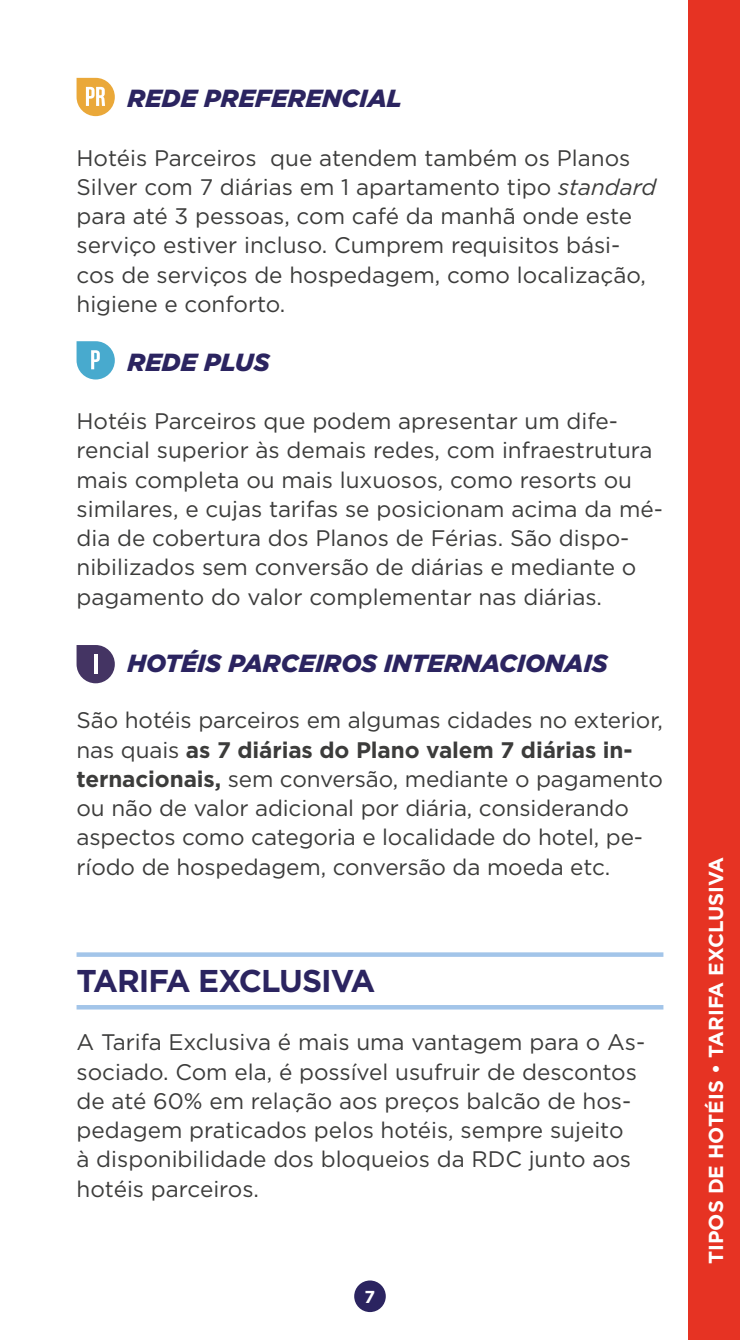
<style>
.page{position:relative;width:740px;height:1340px;background:#fff}
.page>*{position:absolute;margin:0;border:0;box-sizing:border-box;transform-origin:0 0}
.t1{font:700 31.5px "Gotham";letter-spacing:-.03em;color:#2b2460}
.t2{font:italic 900 24.75px "Gotham";color:#2b2460}
.t3{font:22.5px/29.2px "Gotham";color:#3c3c3b}
.t4{font:700 20.25px "Gotham";color:#fff}
.t5{font:700 17.32px "Gotham";color:#fff}
.s1{font-style:italic}
.s2{font-weight:700}
</style>
<div class="page">
<div style="left:689px;top:0;width:51px;height:1339px;background:#e63323"></div>
<svg style="left:77px;top:78px;width:38px;height:38px"></svg>
<svg style="left:77px;top:341px;width:38px;height:38px"></svg>
<svg style="left:77px;top:645px;width:38px;height:38px"></svg>
<hr style="left:94px;top:654px;width:3px;height:19px;background:#fff">
<svg style="left:77px;top:952px;width:586px;height:4px;fill:#a3c5e9"></svg>
<hr style="left:77px;top:1005px;width:586px;height:4px;background:#a3c5e9">
<div style="left:354px;top:1280px;width:32px;height:31px;background:#2b2460;border-radius:50%"></div>
<p class="t2" style="left:128px;top:81px;width:276px">REDE PREFERENCIAL</p>
<p class="t3" style="left:77px;top:143px;width:581px">Hotéis Parceiros que atendem também os Planos Silver com 7 diárias em 1 apartamento tipo <span class="s1">standard </span>para até 3 pessoas, com café da manhã onde este serviço estiver incluso. Cumprem requisitos bási&shy;cos de serviços de hospedagem, como localização, higiene e conforto.</p>
<p class="t2" style="left:128px;top:345px;width:144px">REDE PLUS</p>
<p class="t3" style="left:77px;top:406px;width:588px">Hotéis Parceiros que podem apresentar um dife&shy;rencial superior às demais redes, com infraestrutura mais completa ou mais luxuosos, como resorts ou similares, e cujas tarifas se posicionam acima da mé&shy;dia de cobertura dos Planos de Férias. São dispo&shy;nibilizados sem conversão de diárias e mediante o pagamento do valor complementar nas diárias.</p>
<p class="t2" style="left:128px;top:646px;width:482px">HOTÉIS PARCEIROS INTERNACIONAIS</p>
<p class="t3" style="left:77px;top:705px;width:588px">São hotéis parceiros em algumas cidades no exterior, nas quais <span class="s2">as 7 diárias do Plano valem 7 diárias in&shy;ternacionais,</span> sem conversão, mediante o pagamento ou não de valor adicional por diária, considerando aspectos como categoria e localidade do hotel, pe&shy;ríodo de hospedagem, conversão da moeda etc.</p>
<h1 class="t1" style="left:77px;top:959px;width:300px">TARIFA EXCLUSIVA</h1>
<p class="t3" style="left:77px;top:1027px;width:570px">A Tarifa Exclusiva é mais uma vantagem para o As&shy;sociado. Com ela, é possível usufruir de descontos de até 60% em relação aos preços balcão de hos&shy;pedagem praticados pelos hotéis, sempre sujeito<br>à disponibilidade dos bloqueios da RDC junto aos hotéis parceiros.</p>
<p class="t5" style="left:365px;top:1285px;width:12px">7</p>
<p class="t4" style="left:702px;top:1263px;width:408px;rotate:-90deg">TIPOS DE HOTÉIS • TARIFA EXCLUSIVA</p>
</div>
